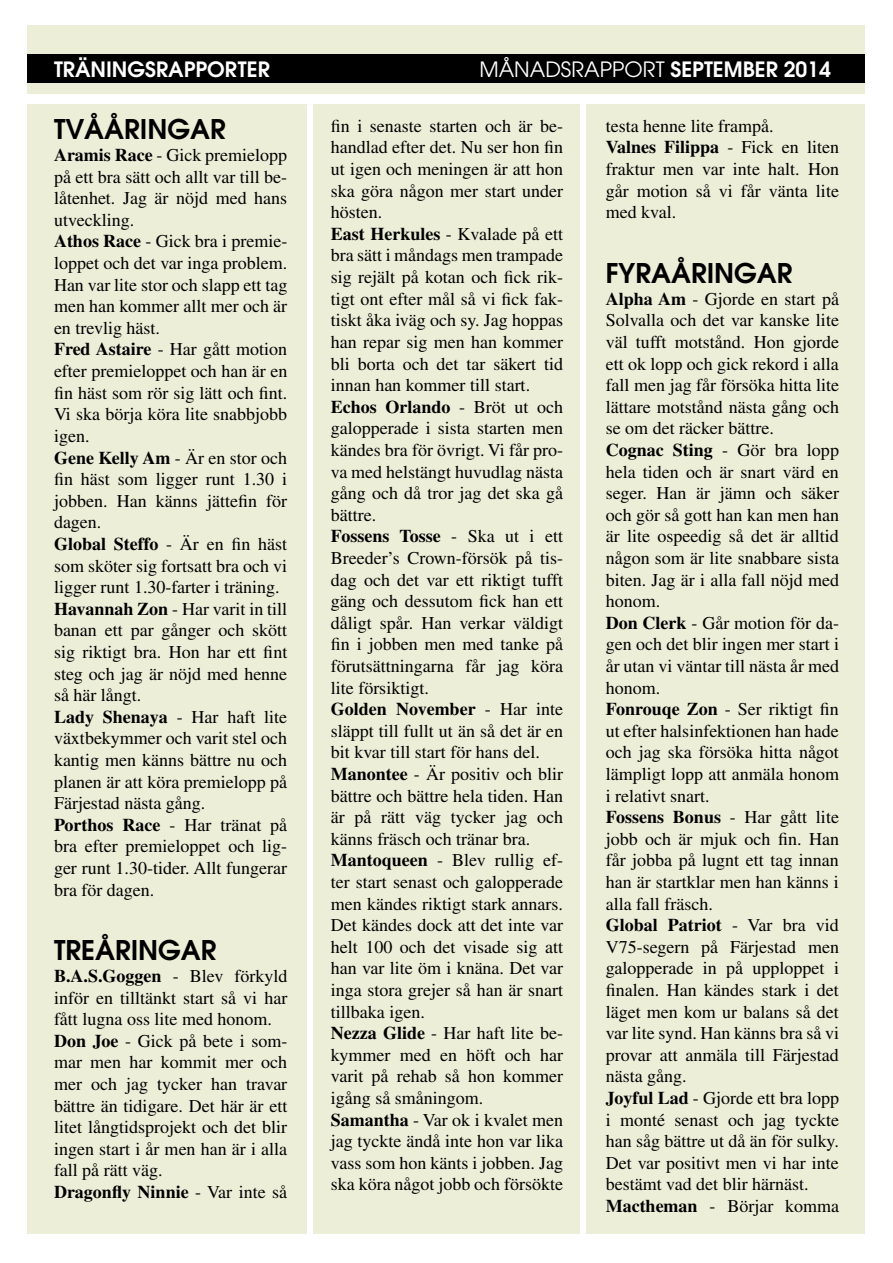
<style>
.page{position:relative;width:893px;height:1263px;background:#fff}
.page>*{position:absolute;margin:0;border:0;box-sizing:border-box;transform-origin:0 0}
.t1{font:600 27px "Avant Garde";color:#000}
.t2{font:21px "Avant Garde";color:#fff}
.t3{font:600 21px "Avant Garde";color:#fff}
.t4{font:18px/21.6px "Times";color:#000}
.s1{font-weight:600}
.s2{font-weight:700}
</style>
<div class="page">
<div style="left:28px;top:26px;width:837px;height:68px;background:#eceed8"></div>
<div style="left:28px;top:104px;width:837px;height:1129px;background:#eceed8"></div>
<div style="left:28px;top:54px;width:837px;height:28px;background:#000"></div>
<div style="left:307px;top:104px;width:6px;height:1159px;background:#fff"></div>
<div style="left:580px;top:104px;width:6px;height:1159px;background:#fff"></div>
<p class="t3" style="left:54px;top:56px;width:217px">TRÄNINGSRAPPORTER</p>
<p class="t2" style="left:479px;top:57px;width:353px">MÅNADSRAPPORT <span class="s1">SEPTEMBER 2014</span></p>
<h1 class="t1" style="left:54px;top:112px;width:173px">TVÅÅRINGAR</h1>
<p class="t4" style="left:54px;top:144px;width:235px"><span class="s2">Aramis Race</span> - Gick premielopp på ett bra sätt och allt var till be&shy;låtenhet. Jag är nöjd med hans utveckling.<br><span class="s2">Athos Race</span> - Gick bra i premie&shy;loppet och det var inga problem.<br>Han var lite stor och slapp ett tag men han kommer allt mer och är en trevlig häst.<br><span class="s2">Fred Astaire</span> - Har gått motion efter premieloppet och han är en fin häst som rör sig lätt och fint.<br>Vi ska börja köra lite snabbjobb igen.<br><span class="s2">Gene Kelly Am</span> - Är en stor och fin häst som ligger runt 1.30 i jobben. Han känns jättefin för dagen.<br><span class="s2">Global Steffo</span> - Är en fin häst som sköter sig fortsatt bra och vi ligger runt 1.30-farter i träning.<br><span class="s2">Havannah Zon</span> - Har varit in till banan ett par gånger och skött sig riktigt bra. Hon har ett fint steg och jag är nöjd med henne så här långt.<br><span class="s2">Lady Shenaya</span> - Har haft lite växtbekymmer och varit stel och kantig men känns bättre nu och planen är att köra premielopp på<br>Färjestad nästa gång.<br><span class="s2">Porthos Race</span> - Har tränat på bra efter premieloppet och lig&shy;ger runt 1.30-tider. Allt fungerar bra för dagen.</p>
<h1 class="t1" style="left:54px;top:933px;width:164px">TREÅRINGAR</h1>
<p class="t4" style="left:54px;top:965px;width:235px"><span class="s2">B.A.S.Goggen</span> - Blev förkyld inför en tilltänkt start så vi har fått lugna oss lite med honom.<br><span class="s2">Don Joe</span> - Gick på bete i som&shy;mar men har kommit mer och mer och jag tycker han travar bättre än tidigare. Det här är ett litet långtidsprojekt och det blir ingen start i år men han är i alla fall på rätt väg.<br><span class="s2">Dragonfly Ninnie</span> - Var inte så</p>
<p class="t4" style="left:331px;top:115px;width:234px">fin i senaste starten och är be&shy;handlad efter det. Nu ser hon fin ut igen och meningen är att hon ska göra någon mer start under hösten.<br><span class="s2">East Herkules</span> - Kvalade på ett bra sätt i måndags men trampade sig rejält på kotan och fick rik&shy;tigt ont efter mål så vi fick fak&shy;tiskt åka iväg och sy. Jag hoppas han repar sig men han kommer bli borta och det tar säkert tid innan han kommer till start.<br><span class="s2">Echos Orlando</span> - Bröt ut och galopperade i sista starten men kändes bra för övrigt. Vi får pro&shy;va med helstängt huvudlag nästa gång och då tror jag det ska gå bättre.<br><span class="s2">Fossens Tosse</span> - Ska ut i ett<br>Breeder’s Crown-försök på tis&shy;dag och det var ett riktigt tufft gäng och dessutom fick han ett dåligt spår. Han verkar väldigt fin i jobben men med tanke på förutsättningarna får jag köra lite försiktigt.<br><span class="s2">Golden November</span> - Har inte släppt till fullt ut än så det är en bit kvar till start för hans del.<br><span class="s2">Manontee</span> - Är positiv och blir bättre och bättre hela tiden. Han är på rätt väg tycker jag och känns fräsch och tränar bra.<br><span class="s2">Mantoqueen</span> - Blev rullig ef&shy;ter start senast och galopperade men kändes riktigt stark annars.<br>Det kändes dock att det inte var helt 100 och det visade sig att han var lite öm i knäna. Det var inga stora grejer så han är snart tillbaka igen.<br><span class="s2">Nezza Glide</span> - Har haft lite be&shy;kymmer med en höft och har varit på rehab så hon kommer igång så småningom.<br><span class="s2">Samantha</span> - Var ok i kvalet men jag tyckte ändå inte hon var lika vass som hon känts i jobben. Jag ska köra något jobb och försökte</p>
<p class="t4" style="left:606px;top:115px;width:235px">testa henne lite frampå.<br><span class="s2">Valnes Filippa</span> - Fick en liten fraktur men var inte halt. Hon går motion så vi får vänta lite med kval.</p>
<h1 class="t1" style="left:606px;top:255px;width:188px">FYRAÅRINGAR</h1>
<p class="t4" style="left:606px;top:288px;width:235px"><span class="s2">Alpha Am</span> - Gjorde en start på<br>Solvalla och det var kanske lite väl tufft motstånd. Hon gjorde ett ok lopp och gick rekord i alla fall men jag får försöka hitta lite lättare motstånd nästa gång och se om det räcker bättre.<br><span class="s2">Cognac Sting</span> - Gör bra lopp hela tiden och är snart värd en seger. Han är jämn och säker och gör så gott han kan men han är lite ospeedig så det är alltid någon som är lite snabbare sista biten. Jag är i alla fall nöjd med honom.<br><span class="s2">Don Clerk</span> - Går motion för da&shy;gen och det blir ingen mer start i år utan vi väntar till nästa år med honom.<br><span class="s2">Fonrouqe Zon</span> - Ser riktigt fin ut efter halsinfektionen han hade och jag ska försöka hitta något lämpligt lopp att anmäla honom i relativt snart.<br><span class="s2">Fossens Bonus</span> - Har gått lite jobb och är mjuk och fin. Han får jobba på lugnt ett tag innan han är startklar men han känns i alla fall fräsch.<br><span class="s2">Global Patriot</span> - Var bra vid<br>V75-segern på Färjestad men galopperade in på upploppet i finalen. Han kändes stark i det läget men kom ur balans så det var lite synd. Han känns bra så vi provar att anmäla till Färjestad nästa gång.<br><span class="s2">Joyful Lad</span> - Gjorde ett bra lopp i monté senast och jag tyckte han såg bättre ut då än för sulky.<br>Det var positivt men vi har inte bestämt vad det blir härnäst.<br><span class="s2">Mactheman</span> - Börjar komma</p>
</div>
